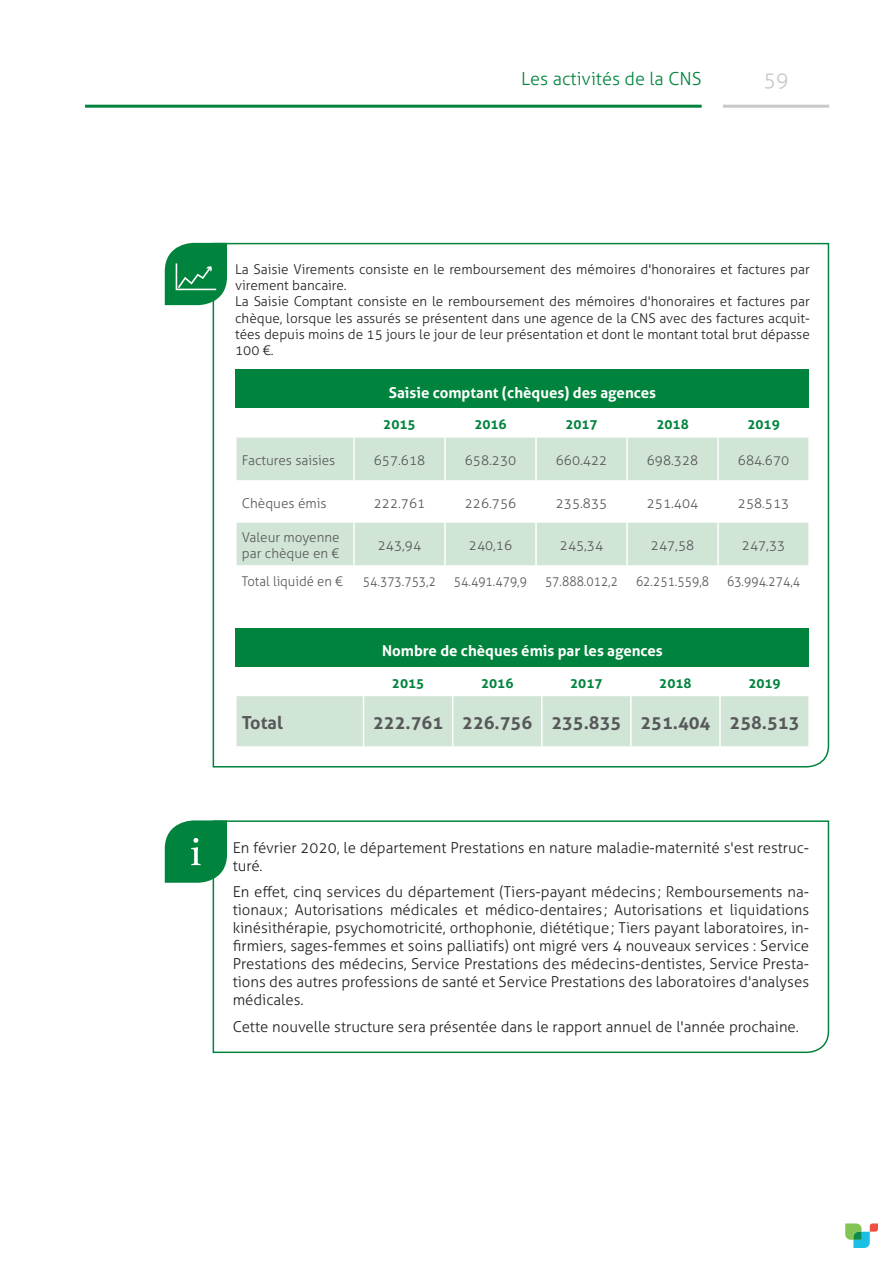
<style>
.page{position:relative;width:893px;height:1263px;background:#fff}
.page>*{position:absolute;margin:0;border:0;box-sizing:border-box;transform-origin:0 0}
.t1{font:300 21px "Aller";color:#c7c8ca}
.Corps_de_texte{font:700 18px "Aller";color:#57585a}
.t2{font:300 18px "Aller";color:#00843d}
.Corps_de_texte_2{font:300 15px/18px "Aller";color:#231f20}
.Titre{font:700 15px "Aller";color:#fff}
.Corps_de_texte-2{font:300 13.5px/16.2px "Aller";color:#231f20}
.Corps_de_texte-3{font:300 13.5px/16.2px "Aller";color:#57585a}
.Corps_de_texte-4{font:300 13.5px "Aller";color:#57585a;scale:.9 1}
.Sous-sous-titre_bleu{font:700 13.5px "Aller";color:#00843d}
</style>
<div class="page">
<hr style="left:723px;top:105px;width:106px;height:3px;background:#c7c8ca">
<hr style="left:85px;top:105px;width:617px;height:3px;background:#00843d">
<svg style="left:845px;top:1223px;width:33px;height:25px"></svg>
<svg style="left:212px;top:242px;width:618px;height:526px"></svg>
<div style="left:236px;top:370px;width:573px;height:38px;background:#00843d"></div>
<svg style="left:236px;top:438px;width:573px;height:127px;fill:#d1e5d6"></svg>
<hr style="left:235px;top:523px;width:2px;height:42px;background:#fff">
<hr style="left:353px;top:523px;width:2px;height:42px;background:#fff">
<hr style="left:444px;top:523px;width:2px;height:42px;background:#fff">
<hr style="left:535px;top:523px;width:2px;height:42px;background:#fff">
<hr style="left:626px;top:523px;width:2px;height:42px;background:#fff">
<hr style="left:717px;top:523px;width:2px;height:42px;background:#fff">
<hr style="left:808px;top:523px;width:2px;height:42px;background:#fff">
<hr style="left:235px;top:438px;width:2px;height:42px;background:#fff">
<hr style="left:353px;top:438px;width:2px;height:42px;background:#fff">
<hr style="left:444px;top:438px;width:2px;height:42px;background:#fff">
<hr style="left:535px;top:438px;width:2px;height:42px;background:#fff">
<hr style="left:626px;top:438px;width:2px;height:42px;background:#fff">
<hr style="left:717px;top:438px;width:2px;height:42px;background:#fff">
<hr style="left:808px;top:438px;width:2px;height:42px;background:#fff">
<div style="left:236px;top:628px;width:573px;height:38px;background:#00843d"></div>
<div style="left:237px;top:696px;width:571px;height:50px;background:#d1e5d6"></div>
<hr style="left:235px;top:696px;width:2px;height:50px;background:#fff">
<hr style="left:363px;top:696px;width:1px;height:50px;background:#fff">
<hr style="left:452px;top:696px;width:1px;height:50px;background:#fff">
<hr style="left:541px;top:696px;width:1px;height:50px;background:#fff">
<hr style="left:630px;top:696px;width:2px;height:50px;background:#fff">
<hr style="left:719px;top:696px;width:2px;height:50px;background:#fff">
<hr style="left:808px;top:696px;width:2px;height:50px;background:#fff">
<svg style="left:165px;top:243px;width:62px;height:62px;background:#219356"></svg>
<svg style="left:212px;top:820px;width:618px;height:234px"></svg>
<svg style="left:165px;top:820px;width:62px;height:63px;background:#1d9253"></svg>
<p class="t2" style="left:521px;top:68px;width:182px">Les activités de la CNS</p>
<h1 class="t1" style="left:763px;top:67px;width:27px">59</h1>
<p class="Corps_de_texte-2" style="left:235px;top:261px;width:576px">La Saisie Virements consiste en le remboursement des mémoires d'honoraires et factures par virement bancaire.</p>
<p class="Corps_de_texte-2" style="left:235px;top:294px;width:576px;text-align:justify">La Saisie Comptant consiste en le remboursement des mémoires d'honoraires et factures par chèque, lorsque les assurés se présentent dans une agence de la CNS avec des factures acquit&shy;tées depuis moins de 15 jours le jour de leur présentation et dont le montant total brut dépasse 100 €.</p>
<p class="Titre" style="left:389px;top:383px;width:269px">Saisie comptant (chèques) des agences</p>
<p class="Sous-sous-titre_bleu" style="left:383px;top:416px;width:34px">2015</p>
<p class="Sous-sous-titre_bleu" style="left:474px;top:416px;width:34px">2016</p>
<p class="Sous-sous-titre_bleu" style="left:565px;top:416px;width:34px">2017</p>
<p class="Sous-sous-titre_bleu" style="left:656px;top:416px;width:34px">2018</p>
<p class="Sous-sous-titre_bleu" style="left:747px;top:416px;width:34px">2019</p>
<p class="Corps_de_texte-3" style="left:242px;top:452px;width:95px">Factures saisies</p>
<p class="Corps_de_texte-3" style="left:374px;top:452px;width:53px">657.618</p>
<p class="Corps_de_texte-3" style="left:465px;top:452px;width:53px">658.230</p>
<p class="Corps_de_texte-3" style="left:556px;top:452px;width:53px">660.422</p>
<p class="Corps_de_texte-3" style="left:647px;top:452px;width:53px">698.328</p>
<p class="Corps_de_texte-3" style="left:738px;top:452px;width:53px">684.670</p>
<p class="Corps_de_texte-3" style="left:242px;top:495px;width:86px">Chèques émis</p>
<p class="Corps_de_texte-3" style="left:374px;top:495px;width:53px">222.761</p>
<p class="Corps_de_texte-3" style="left:465px;top:495px;width:53px">226.756</p>
<p class="Corps_de_texte-3" style="left:556px;top:495px;width:53px">235.835</p>
<p class="Corps_de_texte-3" style="left:647px;top:495px;width:53px">251.404</p>
<p class="Corps_de_texte-3" style="left:738px;top:495px;width:53px">258.513</p>
<p class="Corps_de_texte-3" style="left:242px;top:529px;width:99px">Valeur moyenne par chèque en €</p>
<p class="Corps_de_texte-3" style="left:378px;top:537px;width:45px">243,94</p>
<p class="Corps_de_texte-3" style="left:469px;top:537px;width:45px">240,16</p>
<p class="Corps_de_texte-3" style="left:560px;top:537px;width:45px">245,34</p>
<p class="Corps_de_texte-3" style="left:651px;top:537px;width:45px">247,58</p>
<p class="Corps_de_texte-3" style="left:742px;top:537px;width:45px">247,33</p>
<p class="Corps_de_texte-3" style="left:242px;top:573px;width:103px">Total liquidé en €</p>
<p class="Corps_de_texte-4" style="left:363px;top:573px;width:83px">54.373.753,2</p>
<p class="Corps_de_texte-4" style="left:454px;top:573px;width:83px">54.491.479,9</p>
<p class="Corps_de_texte-4" style="left:545px;top:573px;width:83px">57.888.012,2</p>
<p class="Corps_de_texte-4" style="left:636px;top:573px;width:83px">62.251.559,8</p>
<p class="Corps_de_texte-4" style="left:727px;top:573px;width:83px">63.994.274,4</p>
<p class="Titre" style="left:382px;top:642px;width:282px">Nombre de chèques émis par les agences</p>
<p class="Sous-sous-titre_bleu" style="left:392px;top:674px;width:34px">2015</p>
<p class="Sous-sous-titre_bleu" style="left:481px;top:674px;width:34px">2016</p>
<p class="Sous-sous-titre_bleu" style="left:570px;top:674px;width:34px">2017</p>
<p class="Sous-sous-titre_bleu" style="left:659px;top:674px;width:34px">2018</p>
<p class="Sous-sous-titre_bleu" style="left:748px;top:674px;width:34px">2019</p>
<p class="Corps_de_texte" style="left:242px;top:712px;width:42px">Total</p>
<p class="Corps_de_texte" style="left:373px;top:712px;width:72px">222.761</p>
<p class="Corps_de_texte" style="left:462px;top:712px;width:72px">226.756</p>
<p class="Corps_de_texte" style="left:551px;top:712px;width:72px">235.835</p>
<p class="Corps_de_texte" style="left:640px;top:712px;width:72px">251.404</p>
<p class="Corps_de_texte" style="left:729px;top:712px;width:72px">258.513</p>
<p class="Corps_de_texte_2" style="left:233px;top:838px;width:578px">En février 2020, le département Prestations en nature maladie-maternité s'est restruc&shy;turé.</p>
<p class="Corps_de_texte_2" style="left:233px;top:883px;width:578px;text-align:justify">En effet, cinq services du département (Tiers-payant médecins ; Remboursements na&shy;tionaux ; Autorisations médicales et médico-dentaires ; Autorisations et liquidations kinésithérapie, psychomotricité, orthophonie, diététique; Tiers payant laboratoires, in&shy;firmiers, sages-femmes et soins palliatifs) ont migré vers 4 nouveaux services : Service Prestations des médecins, Service Prestations des médecins-dentistes, Service Presta&shy;tions des autres professions de santé et Service Prestations des laboratoires d'analyses médicales.</p>
<p class="Corps_de_texte_2" style="left:233px;top:1017px;width:568px">Cette nouvelle structure sera présentée dans le rapport annuel de l'année prochaine.</p>
</div>
